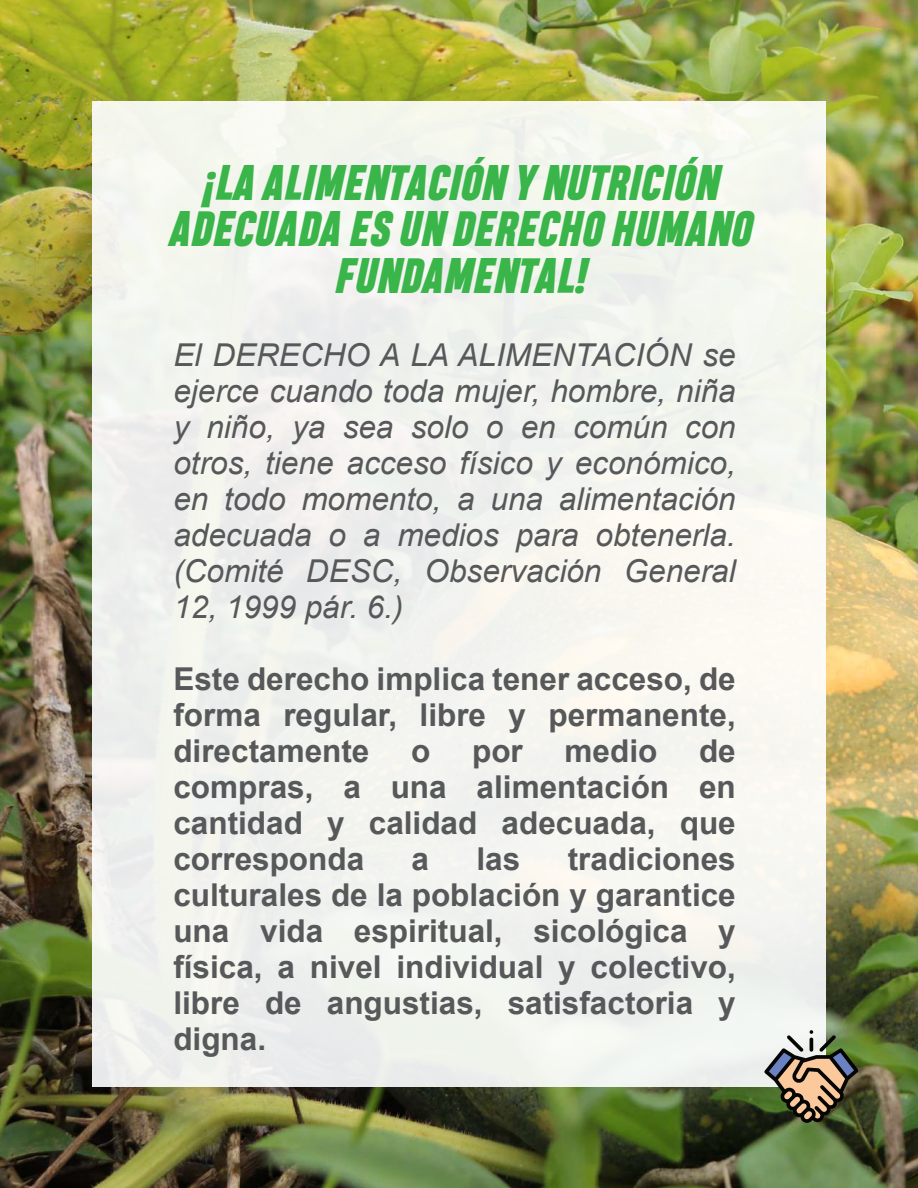
<style>
.page{position:relative;width:918px;height:1188px;background:#fff}
.page>*{position:absolute;margin:0;border:0;box-sizing:border-box;transform-origin:0 0}
.t1{font:italic 800 46.65px/46.5px "Heading Pro Trial";color:#3ab54a;text-align:center}
.t2{font:700 31.5px/36px "Arial";color:#57585a;text-align:justify}
.t3{font:italic 31.5px/36px "Arial";color:#57585a;text-align:justify}
</style>
<div class="page">
<img style="left:0;top:0;width:918px;height:1188px">
<div style="left:92px;top:101px;width:734px;height:986px;background:#f2f3f4"></div>
<svg style="left:764px;top:1030px;width:95px;height:93px"></svg>
<h1 class="t1" style="left:168px;top:164px;width:584px">¡LA ALIMENTACIÓN Y NUTRICIÓN<br>ADECUADA ES UN DERECHO HUMANO<br>FUNDAMENTAL!</h1>
<p class="t3" style="left:173px;top:338px;width:564px">El DERECHO A LA ALIMENTACIÓN se ejerce cuando toda mujer, hombre, niña y niño, ya sea solo o en común con otros, tiene acceso físico y económico, en todo momento, a una alimentación adecuada o a medios para obtenerla. (Comité DESC, Observación General 12, 1999 pár. 6.)</p>
<p class="t2" style="left:173px;top:662px;width:564px">Este derecho implica tener acceso, de forma regular, libre y permanente, directamente</p>
<p class="t2" style="left:173px;top:734px;width:564px;text-indent:526px">de compras, a una alimentación en cantidad y calidad adecuada, que corresponda</p>
<p class="t2" style="left:411px;top:734px;width:21px">o</p>
<p class="t2" style="left:472px;top:734px;width:52px">por</p>
<p class="t2" style="left:565px;top:734px;width:94px">medio</p>
<p class="t2" style="left:173px;top:842px;width:564px;text-indent:394px">tradiciones culturales de la población y garantice una vida espiritual, sicológica y física, a nivel individual y colectivo, libre de angustias, satisfactoria y digna.</p>
<p class="t2" style="left:412px;top:842px;width:19px">a</p>
<p class="t2" style="left:477px;top:842px;width:45px">las</p>
</div>
